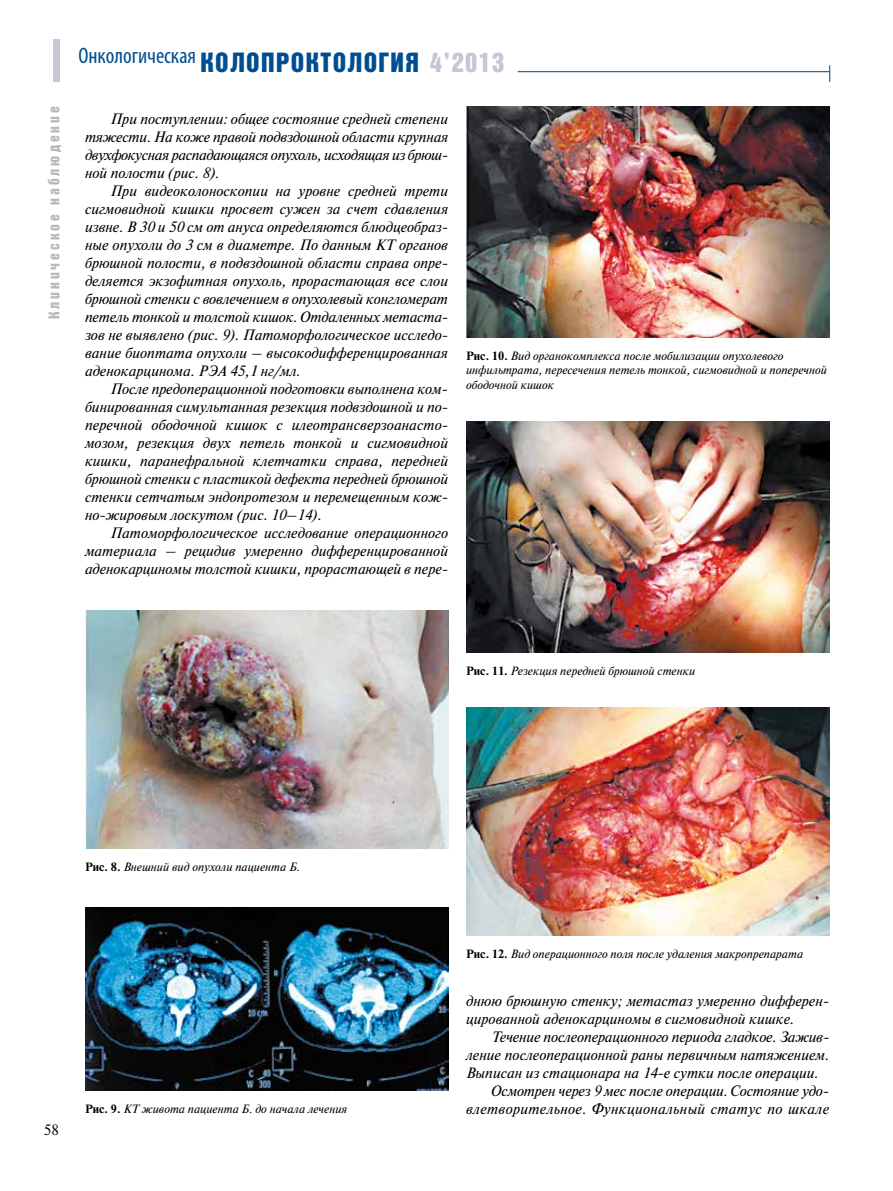
<style>
.page{position:relative;width:893px;height:1191px;background:#fff}
.page>*{position:absolute;margin:0;border:0;box-sizing:border-box;transform-origin:0 0}
.t1{font:27px "Bastion Kontrast Alt C";letter-spacing:.05em;color:#004e91}
.t2{font:condensed 22.5px "Myriad Pro";color:#004e91}
.t3{font:italic 15px/18px "Newton C";color:#000}
.t4{font:italic 15px "Newton C";letter-spacing:.02em;color:#000}
.t5{font:15px "Bastion Kontrast Alt C";letter-spacing:.2em;color:#b7b9bc}
.t6{font:15px "Newton C";color:#000}
.t7{font:italic 12px/14.4px "Newton C";color:#000}
.s1{color:#c6c6d4}
.s2{font-weight:700;font-style:normal}
</style>
<div class="page">
<div style="left:53px;top:40px;width:7px;height:42px;background:#c6c6d4"></div>
<hr style="left:518px;top:71px;width:311px;height:1px;background:#004e91">
<svg style="left:829px;top:65px;width:1px;height:17px"></svg>
<img style="left:85px;top:907px;width:363px;height:183px">
<img style="left:85px;top:610px;width:363px;height:238px">
<img style="left:466px;top:106px;width:363px;height:231px">
<img style="left:466px;top:422px;width:363px;height:230px">
<img style="left:466px;top:708px;width:363px;height:227px">
<h2 class="t2" style="left:78px;top:42px;width:119px">Онкологическая</h2>
<h1 class="t1" style="left:200px;top:48px;width:305px">КОЛОПРОКТОЛОГИЯ <span class="s1">4’2013</span></h1>
<p class="t5" style="left:47px;top:319px;width:214px;rotate:-90deg">Клиническое наблюдение</p>
<p class="t3" style="left:85px;top:110px;width:365px;text-indent:26px">При поступлении: общее состояние средней степени тяжести. На коже правой подвздошной области крупная двухфокусная распадающаяся опухоль, исходящая из брюш&shy;ной полости (рис. 8).</p>
<p class="t3" style="left:85px;top:182px;width:365px;text-align:justify;text-indent:26px">При видеоколоноскопии на уровне средней трети сигмовидной кишки просвет сужен за счет сдавления извне. В 30 и 50 см от ануса определяются блюдцеобраз&shy;ные опухоли до 3 см в диаметре. По данным КТ органов брюшной полости, в подвздошной области справа опре&shy;деляется экзофитная опухоль, прорастающая все слои брюшной стенки с вовлечением в опухолевый конгломерат петель тонкой и толстой кишок. Отдаленных метаста&shy;зов не выявлено (рис. 9). Патоморфологическое исследо&shy;вание биоптата опухоли – высокодифференцированная аденокарцинома. РЭА 45,1 нг/мл.</p>
<p class="t3" style="left:85px;top:380px;width:365px;text-indent:26px">После предоперационной подготовки выполнена ком&shy;бинированная симультанная резекция подвздошной и по&shy;перечной ободочной кишок с илеотрансверзоанасто&shy;мозом, резекция двух петель тонкой и сигмовидной кишки, паранефральной клетчатки справа, передней брюшной стенки с пластикой дефекта передней брюшной стенки сетчатым эндопротезом и перемещенным кож&shy;но-жировым лоскутом (рис. 10–14).</p>
<p class="t3" style="left:85px;top:524px;width:365px;text-align:justify;text-indent:26px">Патоморфологическое исследование операционного материала – рецидив умеренно дифференцированной аденокарциномы толстой кишки, прорастающей в пере-</p>
<p class="t7" style="left:466px;top:349px;width:362px"><span class="s2">Рис. 10.</span> Вид органокомплекса после мобилизации опухолевого инфильтрата, пересечения петель тонкой, сигмовидной и поперечной ободочной кишок</p>
<p class="t7" style="left:466px;top:664px;width:231px"><span class="s2">Рис. 11.</span> Резекция передней брюшной стенки</p>
<p class="t7" style="left:85px;top:859px;width:217px"><span class="s2">Рис. 8.</span> Внешний вид опухоли пациента Б.</p>
<p class="t6" style="left:44px;top:1121px;width:17px">58</p>
<p class="t7" style="left:85px;top:1101px;width:264px"><span class="s2">Рис. 9.</span> КТ живота пациента Б. до начала лечения</p>
<p class="t7" style="left:466px;top:946px;width:339px"><span class="s2">Рис. 12.</span> Вид операционного поля после удаления макропрепарата</p>
<p class="t3" style="left:466px;top:992px;width:365px">днюю брюшную стенку; метастаз умеренно дифферен&shy;цированной аденокарциномы в сигмовидной кишке.</p>
<p class="t3" style="left:492px;top:1028px;width:339px">Течение послеоперационного периода гладкое. Зажив-</p>
<p class="t3" style="left:466px;top:1046px;width:365px">ление послеоперационной раны первичным натяжением.</p>
<p class="t3" style="left:466px;top:1064px;width:354px">Выписан из стационара на 14-е сутки после операции.</p>
<p class="t3" style="left:492px;top:1082px;width:337px">Осмотрен через 9 мес после операции. Состояние удо-</p>
<p class="t4" style="left:466px;top:1101px;width:365px">влетворительное. Функциональный статус по шкале</p>
</div>
